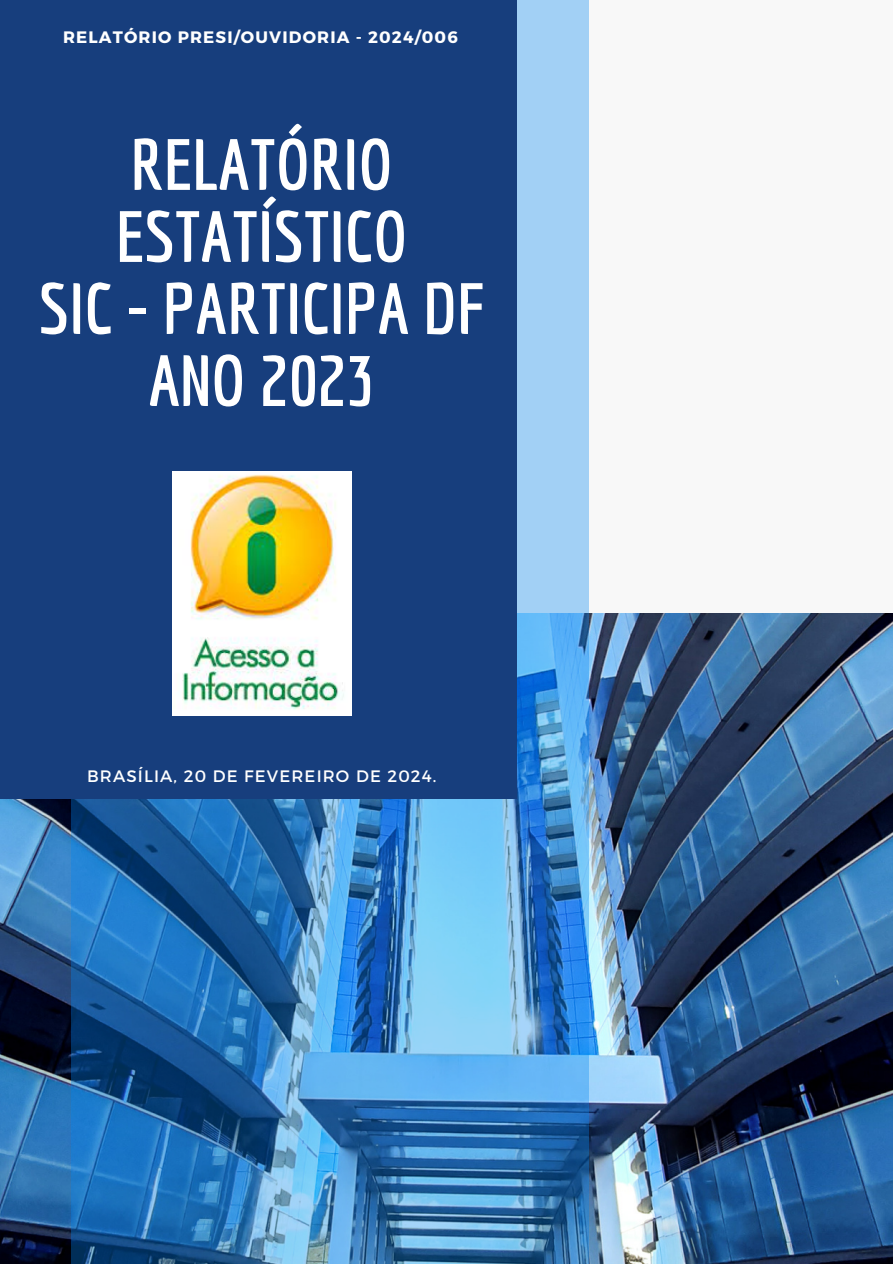
<style>
.page{position:relative;width:893px;height:1264px;background:#fff}
.page>*{position:absolute;margin:0;border:0;box-sizing:border-box;transform-origin:0 0}
.t1{font:700 70.5px/72px "Economica";color:#fff;text-align:center}
.t2{font:700 16.5px "Montserrat";letter-spacing:.07em;color:#fff}
.t3{font:16.5px "Montserrat";letter-spacing:.07em;color:#fff}
</style>
<div class="page">
<div style="left:0;top:0;width:892px;height:1263px;background:#f8f8f8"></div>
<img style="left:0;top:613px;width:892px;height:650px">
<img style="left:72px;top:0;width:516px;height:1263px">
<div style="left:0;top:0;width:516px;height:798px;background:#173e7d"></div>
<img style="left:172px;top:471px;width:179px;height:244px">
<h1 class="t2" style="left:63px;top:26px;width:396px">RELATÓRIO PRESI/OUVIDORIA - 2024/006</h1>
<h2 class="t1" style="left:38px;top:127px;width:447px">RELATÓRIO<br>ESTATÍSTICO<br>SIC - PARTICIPA DF<br>ANO 2023</h2>
<p class="t3" style="left:87px;top:765px;width:351px">BRASÍLIA, 20 DE FEVEREIRO DE 2024.</p>
</div>
